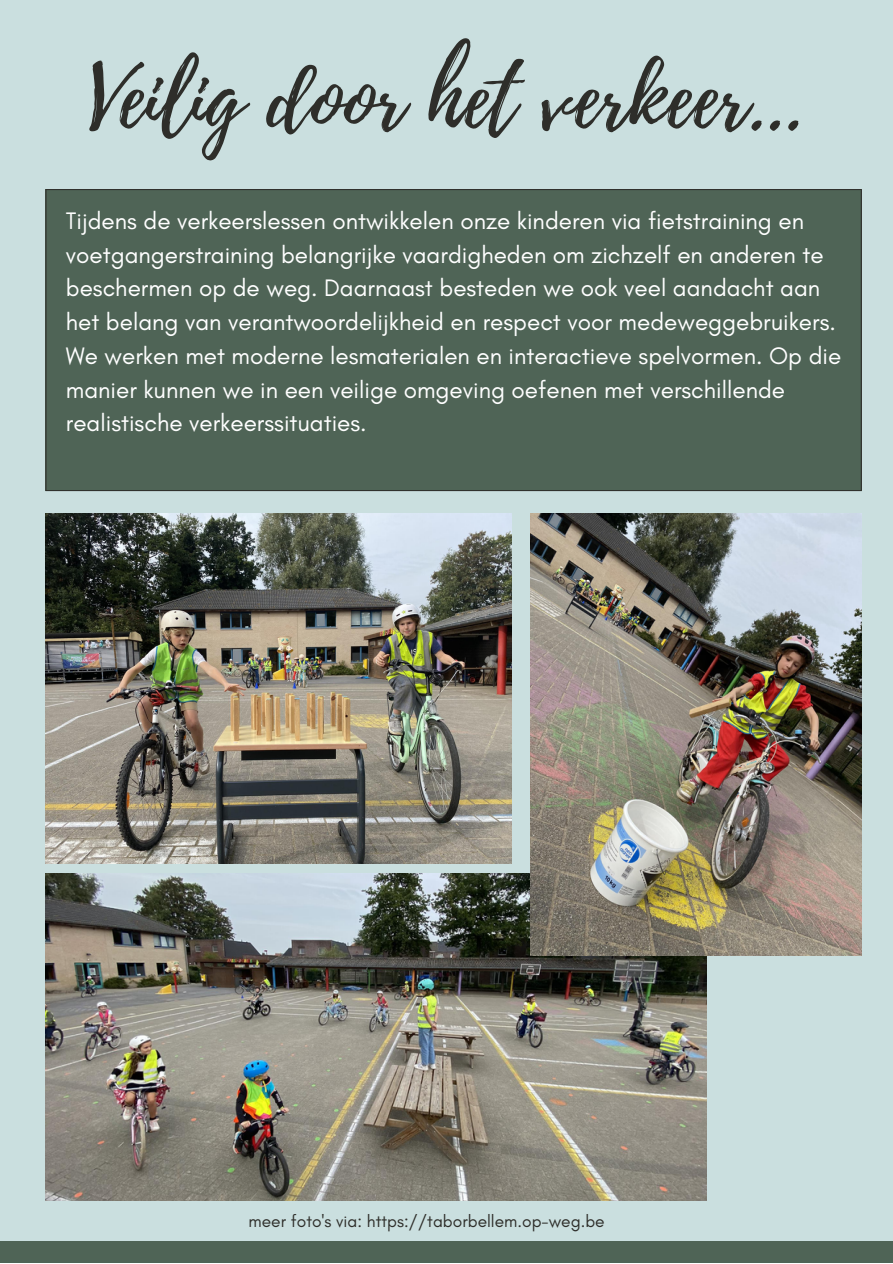
<style>
.page{position:relative;width:893px;height:1264px;background:#fff}
.page>*{position:absolute;margin:0;border:0;box-sizing:border-box;transform-origin:0 0}
.t1{font:83.85px "Playlist Script";color:#2e2e2a}
.t2{font:24.3px/33.8px "Glacial Indifference";color:#fff}
.t3{font:17.4px "Glacial Indifference";color:#2e2e2a}
</style>
<div class="page">
<div style="left:0;top:0;width:892px;height:1262px;background:#cadfdf"></div>
<div style="left:0;top:1240px;width:892px;height:22px;background:#4f6456"></div>
<div style="left:45px;top:189px;width:816px;height:302px;background:#4f6456"></div>
<img style="left:45px;top:513px;width:466px;height:350px">
<img style="left:45px;top:873px;width:661px;height:327px">
<img style="left:530px;top:513px;width:331px;height:442px">
<p class="t1" style="left:89px;top:38px;width:715px">Veilig door het verkeer...</p>
<p class="t2" style="left:66px;top:203px;width:776px">Tijdens de verkeerslessen ontwikkelen onze kinderen via fietstraining en voetgangerstraining belangrijke vaardigheden om zichzelf en anderen te beschermen op de weg. Daarnaast besteden we ook veel aandacht aan het belang van verantwoordelijkheid en respect voor medeweggebruikers.<br>We werken met moderne lesmaterialen en interactieve spelvormen. Op die manier kunnen we in een veilige omgeving oefenen met verschillende realistische verkeerssituaties.</p>
<p class="t3" style="left:248px;top:1209px;width:357px">meer foto's via: https://taborbellem.op-weg.be</p>
</div>
